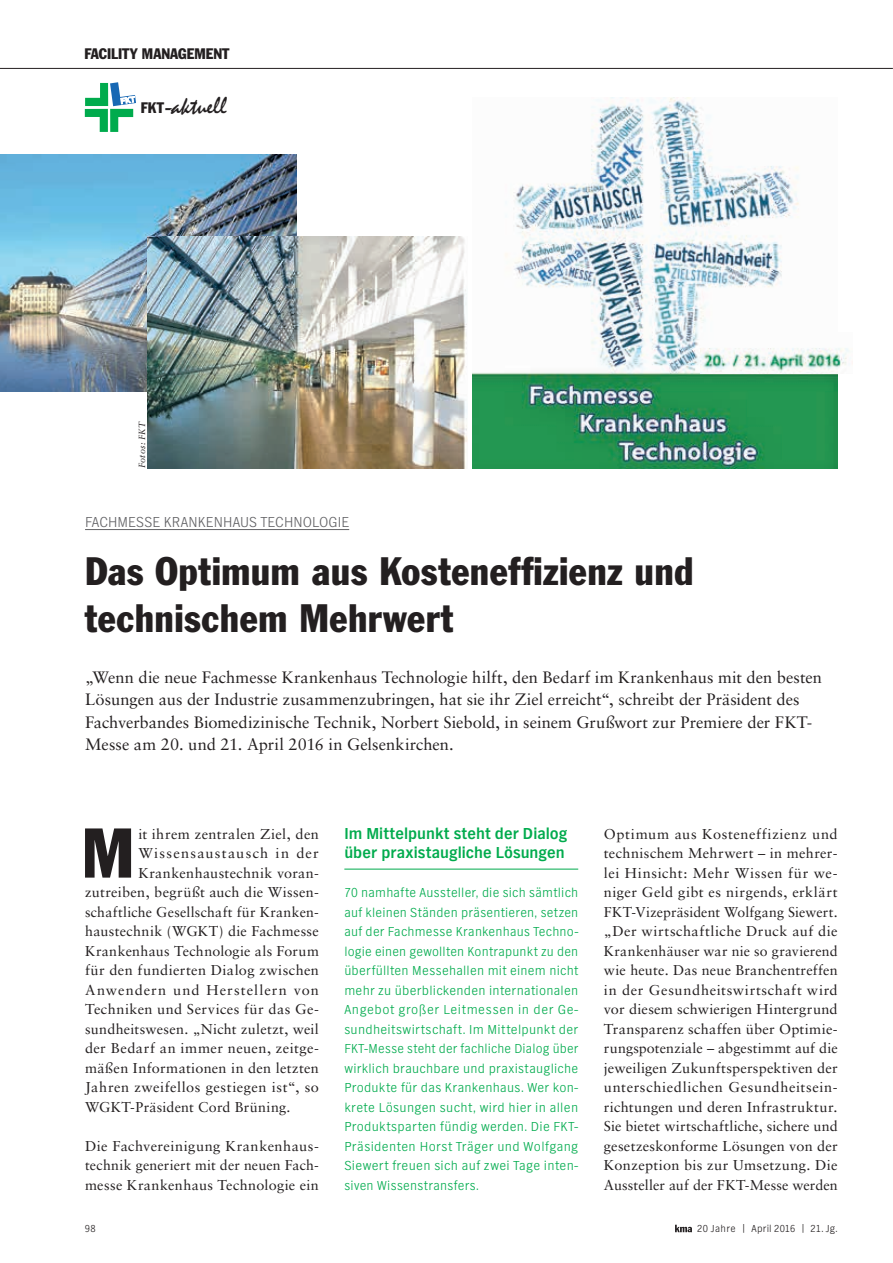
<style>
.page{position:relative;width:893px;height:1263px;background:#fff}
.page>*{position:absolute;margin:0;border:0;box-sizing:border-box;transform-origin:0 0}
.t1{font:condensed 69px "Franklin Gothic";color:#231f20}
.t2{font:condensed 39px/46.8px "Franklin Gothic";letter-spacing:.015em;color:#231f20}
.t3{font:25.05px "Mistral";letter-spacing:-.005em;color:#231f20}
.t4{font:16.5px/22.5px "Sabon LT Std";color:#231f20}
.t5{font:700 16.5px/19.5px "TV Nord EFOP";letter-spacing:.005em;color:#00ab4d}
.t6{font:300 15px "TV Nord EFOP";letter-spacing:.005em;color:#636366}
.t7{font:condensed 15px "Franklin Gothic";color:#231f20}
.t8{font:14.25px/19.5px "Sabon LT Std";letter-spacing:.025em;color:#231f20;text-align:justify}
.t9{font:14.25px "Sabon LT Std";letter-spacing:.07em;color:#231f20}
.t10{font:14.25px "Sabon LT Std";letter-spacing:.085em;color:#231f20}
.t11{font:300 13.5px/19.5px "TV Nord EFOP";letter-spacing:.025em;color:#00ab4d;text-align:justify}
.t12{font:300 10.5px "TV Nord EFOP";letter-spacing:.025em;color:#231f20}
.t13{font:italic 9px "Sabon LT Std";letter-spacing:.025em;color:#231f20}
.s1{font-family:"Franklin Gothic";font-stretch:condensed;font-size:15px}
</style>
<div class="page">
<hr style="left:0;top:68px;width:893px;height:1px;background:#231f20">
<svg style="left:675px;top:1225px;width:17px;height:7px"></svg>
<svg style="left:85px;top:82px;width:51px;height:50px"></svg>
<hr style="left:85px;top:529px;width:264px;height:1px;background:#636366">
<hr style="left:344px;top:869px;width:234px;height:1px;background:#00ab4d">
<img style="left:472px;top:97px;width:366px;height:371px">
<img style="left:701px;top:333px;width:148px;height:40px">
<img style="left:0;top:154px;width:297px;height:238px">
<img style="left:148px;top:237px;width:319px;height:231px">
<p class="t7" style="left:84px;top:44px;width:147px">FACILITY MANAGEMENT</p>
<h3 class="t3" style="left:141px;top:91px;width:88px"><span class="s1">FKT –</span>aktuell</h3>
<p class="t13" style="left:137px;top:468px;width:48px;rotate:-90deg">Fotos: FKT</p>
<p class="t6" style="left:85px;top:513px;width:266px">FACHMESSE KRANKENHAUS TECHNOLOGIE</p>
<h2 class="t2" style="left:85px;top:548px;width:610px">Das Optimum aus Kosteneffizienz und technischem Mehrwert</h2>
<p class="t4" style="left:85px;top:666px;width:738px">„Wenn die neue Fachmesse Krankenhaus Technologie hilft, den Bedarf im Krankenhaus mit den besten Lösungen aus der Industrie zusammenzubringen, hat sie ihr Ziel erreicht“, schreibt der Präsident des Fachverbandes Biomedizinische Technik, Norbert Siebold, in seinem Grußwort zur Premiere der FKT-Messe am 20. und 21. April 2016 in Gelsenkirchen.</p>
<h1 class="t1" style="left:82px;top:811px;width:54px">M</h1>
<p class="t8" style="left:138px;top:824px;width:182px">it ihrem zentralen Ziel, den</p>
<p class="t10" style="left:138px;top:845px;width:182px">Wissensaustausch in der</p>
<p class="t8" style="left:138px;top:863px;width:182px">Krankenhaustechnik voran-</p>
<p class="t8" style="left:85px;top:882px;width:235px">zutreiben, begrüßt auch die Wissen-</p>
<p class="t8" style="left:85px;top:902px;width:235px">schaftliche Gesellschaft für Kranken-</p>
<p class="t8" style="left:85px;top:921px;width:235px">haustechnik (WGKT) die Fachmesse</p>
<p class="t8" style="left:85px;top:941px;width:235px">Krankenhaus Technologie als Forum</p>
<p class="t8" style="left:85px;top:960px;width:235px">für den fundierten Dialog zwischen</p>
<p class="t9" style="left:85px;top:981px;width:235px">Anwendern und Herstellern von</p>
<p class="t8" style="left:85px;top:999px;width:235px">Techniken und Services für das Ge-</p>
<p class="t8" style="left:85px;top:1019px;width:235px">sundheitswesen. „Nicht zuletzt, weil</p>
<p class="t8" style="left:85px;top:1038px;width:235px">der Bedarf an immer neuen, zeitge-</p>
<p class="t8" style="left:85px;top:1058px;width:235px">mäßen Informationen in den letzten</p>
<p class="t8" style="left:85px;top:1077px;width:235px">Jahren zweifellos gestiegen ist“, so</p>
<p class="t8" style="left:85px;top:1097px;width:207px">WGKT-Präsident Cord Brüning.</p>
<p class="t8" style="left:85px;top:1136px;width:235px">Die Fachvereinigung Krankenhaus&shy;technik generiert mit der neuen Fach&shy;messe Krankenhaus Technologie ein</p>
<p class="t5" style="left:344px;top:824px;width:224px">Im Mittelpunkt steht der Dialog über praxistaugliche Lösungen</p>
<p class="t11" style="left:344px;top:883px;width:235px">70 namhafte Aussteller, die sich sämtlich auf kleinen Ständen präsentieren, setzen auf der Fachmesse Krankenhaus Techno&shy;logie einen gewollten Kontrapunkt zu den überfüllten Messehallen mit einem nicht mehr zu überblickenden internationalen Angebot großer Leitmessen in der Ge&shy;sundheitswirtschaft. Im Mittelpunkt der FKT-Messe steht der fachliche Dialog über wirklich brauchbare und praxistaugliche Produkte für das Krankenhaus. Wer kon&shy;krete Lösungen sucht, wird hier in allen Produktsparten fündig werden. Die FKT-Präsidenten Horst Träger und Wolfgang Siewert freuen sich auf zwei Tage inten&shy;siven Wissenstransfers.</p>
<p class="t8" style="left:604px;top:824px;width:235px">Optimum aus Kosteneffizienz und technischem Mehrwert – in mehrer&shy;lei Hinsicht: Mehr Wissen für we&shy;niger Geld gibt es nirgends, erklärt FKT-Vizepräsident Wolfgang Siewert. „Der wirtschaftliche Druck auf die Krankenhäuser war nie so gravierend wie heute. Das neue Branchentreffen in der Gesundheitswirtschaft wird vor diesem schwierigen Hintergrund Transparenz schaffen über Optimie&shy;rungspotenziale – abgestimmt auf die jeweiligen Zukunftsperspektiven der unterschiedlichen Gesundheitsein&shy;richtungen und deren Infrastruktur.<br>Sie bietet wirtschaftliche, sichere und gesetzeskonforme Lösungen von der Konzeption bis zur Umsetzung. Die Aussteller auf der FKT-Messe werden</p>
<p class="t12" style="left:85px;top:1223px;width:12px">98</p>
<p class="t12" style="left:697px;top:1223px;width:142px">20 Jahre | April 2016 | 21. Jg.</p>
</div>
